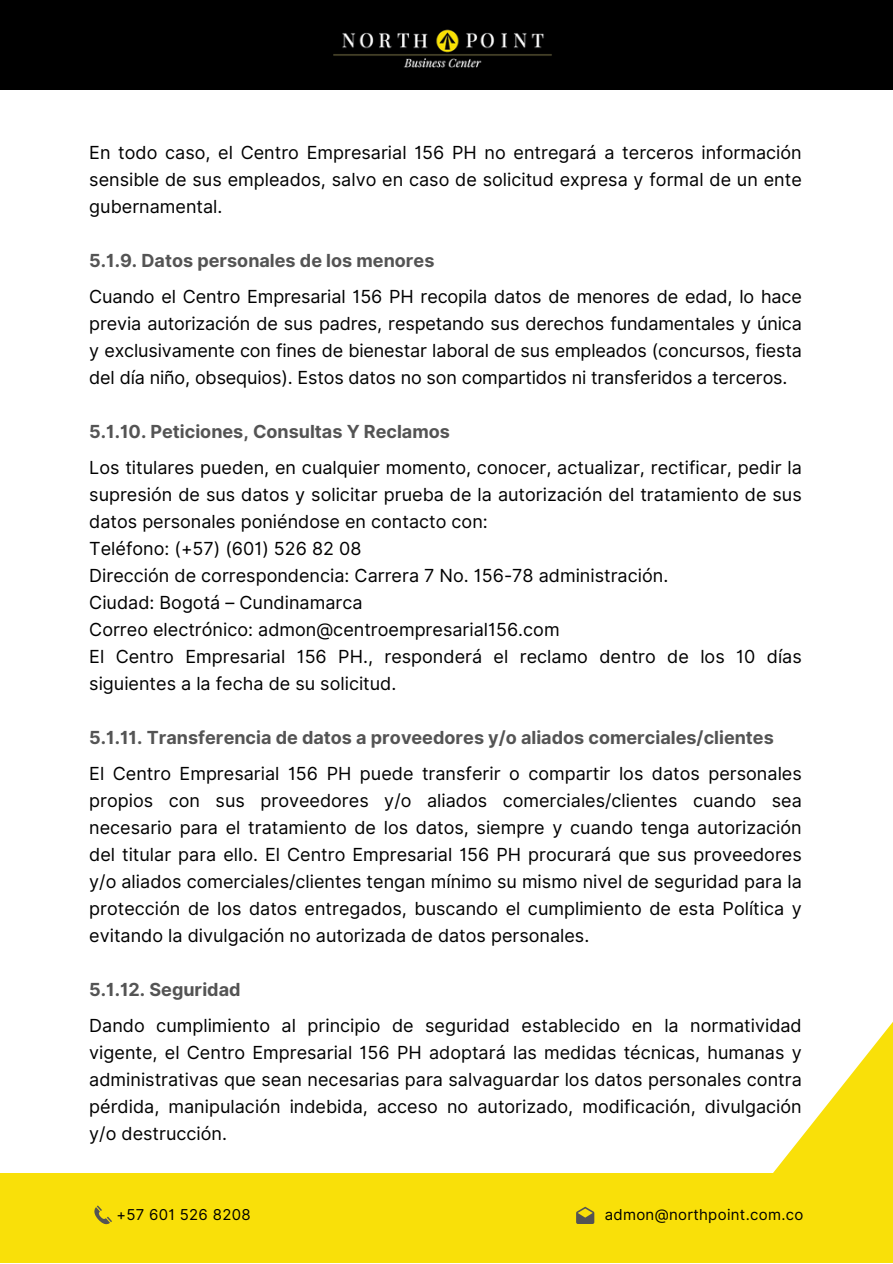
<style>
.page{position:relative;width:893px;height:1264px;background:#fff}
.page>*{position:absolute;margin:0;border:0;box-sizing:border-box;transform-origin:0 0}
.t1{font:18px/27px "Inter";color:#000;text-align:justify}
.t2{font:700 18px "Inter";color:#545454}
.t3{font:15px "Inter";letter-spacing:.02em;color:#000}
</style>
<div class="page">
<svg style="left:773px;top:1023px;width:119px;height:150px"></svg>
<div style="left:0;top:1173px;width:892px;height:89px;background:#f9e009"></div>
<div style="left:0;top:0;width:892px;height:89px;background:#000"></div>
<svg style="left:94px;top:1205px;width:18px;height:20px"></svg>
<img style="left:333px;top:29px;width:219px;height:39px">
<svg style="left:576px;top:1206px;width:18px;height:17px"></svg>
<p class="t1" style="left:89px;top:139px;width:714px">En todo caso, el Centro Empresarial 156 PH no entregará a terceros información sensible de sus empleados, salvo en caso de solicitud expresa y formal de un ente gubernamental.</p>
<p class="t2" style="left:89px;top:250px;width:346px">5.1.9. Datos personales de los menores</p>
<p class="t1" style="left:89px;top:283px;width:714px">Cuando el Centro Empresarial 156 PH recopila datos de menores de edad, lo hace previa autorización de sus padres, respetando sus derechos fundamentales y única y exclusivamente con fines de bienestar laboral de sus empleados (concursos, fiesta del día niño, obsequios). Estos datos no son compartidos ni transferidos a terceros.</p>
<p class="t2" style="left:89px;top:421px;width:362px">5.1.10. Peticiones, Consultas Y Reclamos</p>
<p class="t1" style="left:89px;top:454px;width:714px">Los titulares pueden, en cualquier momento, conocer, actualizar, rectificar, pedir la supresión de sus datos y solicitar prueba de la autorización del tratamiento de sus datos personales poniéndose en contacto con:</p>
<p class="t1" style="left:89px;top:535px;width:274px">Teléfono: (+57) (601) 526 82 08</p>
<p class="t1" style="left:89px;top:562px;width:580px">Dirección de correspondencia: Carrera 7 No. 156-78 administración.</p>
<p class="t1" style="left:89px;top:589px;width:275px">Ciudad: Bogotá – Cundinamarca</p>
<p class="t1" style="left:89px;top:616px;width:472px">Correo electrónico: admon@centroempresarial156.com</p>
<p class="t1" style="left:89px;top:643px;width:714px">El Centro Empresarial 156 PH., responderá el reclamo dentro de los 10 días siguientes a la fecha de su solicitud.</p>
<p class="t2" style="left:89px;top:727px;width:686px">5.1.11. Transferencia de datos a proveedores y/o aliados comerciales/clientes</p>
<p class="t1" style="left:89px;top:760px;width:714px">El Centro Empresarial 156 PH puede transferir o compartir los datos personales propios con sus proveedores y/o aliados comerciales/clientes cuando sea necesario para el tratamiento de los datos, siempre y cuando tenga autorización del titular para ello. El Centro Empresarial 156 PH procurará que sus proveedores y/o aliados comerciales/clientes tengan mínimo su mismo nivel de seguridad para la protección de los datos entregados, buscando el cumplimiento de esta Política y evitando la divulgación no autorizada de datos personales.</p>
<p class="t2" style="left:89px;top:978px;width:153px">5.1.12. Seguridad</p>
<p class="t1" style="left:89px;top:1012px;width:714px">Dando cumplimiento al principio de seguridad establecido en la normatividad vigente, el Centro Empresarial 156 PH adoptará las medidas técnicas, humanas y administrativas que sean necesarias para salvaguardar los datos personales contra pérdida, manipulación indebida, acceso no autorizado, modificación, divulgación y/o destrucción.</p>
<p class="t3" style="left:116px;top:1205px;width:136px">+57 601 526 8208</p>
<p class="t3" style="left:604px;top:1205px;width:200px">admon@northpoint.com.co</p>
</div>
